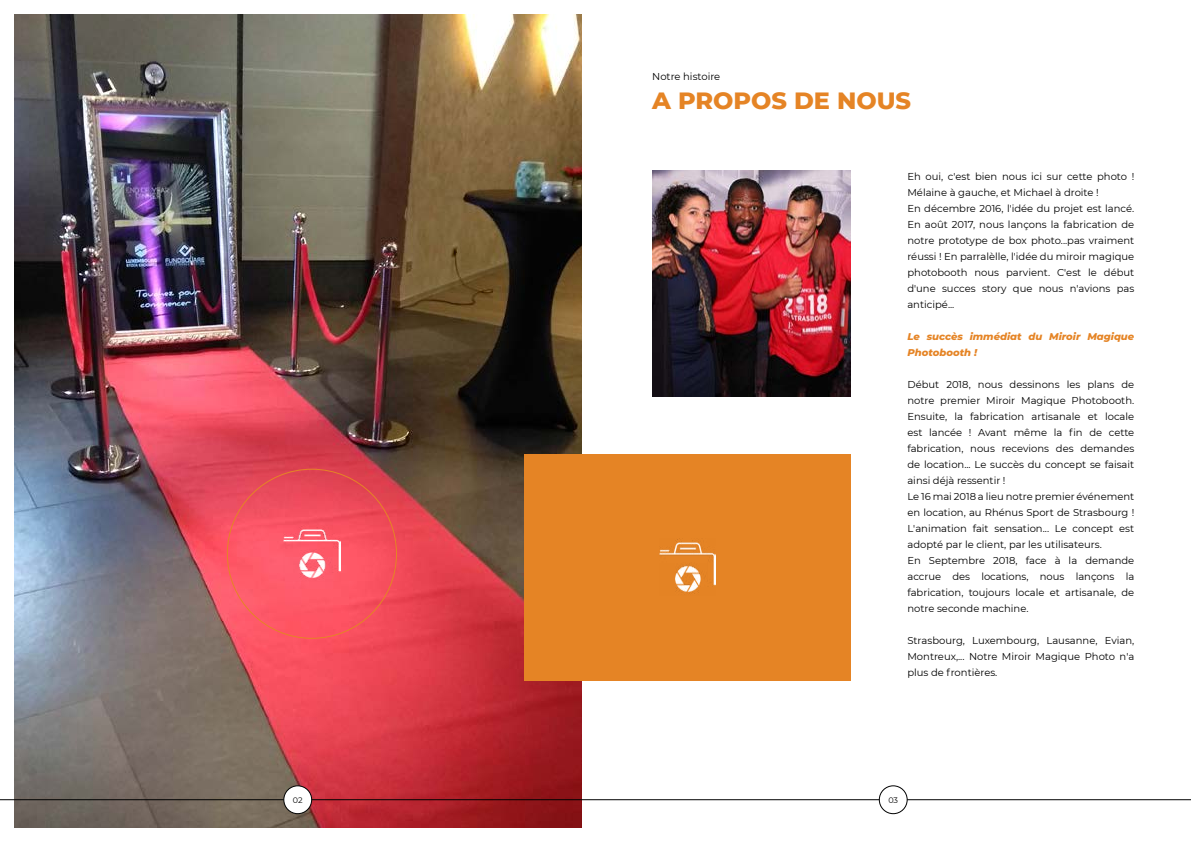
<style>
.page{position:relative;width:1191px;height:842px;background:#fff}
.page>*{position:absolute;margin:0;border:0;box-sizing:border-box;transform-origin:0 0}
.t1{font:800 24px "Montserrat";color:#e58425}
.t2{font:10px/16px "Montserrat";color:#000101}
.t3{font:italic 800 10px/16px "Montserrat";color:#e58425}
.t4{font:8px "Montserrat";color:#000101}
</style>
<div class="page">
<img style="left:652px;top:170px;width:198px;height:227px">
<img style="left:14px;top:14px;width:567px;height:814px">
<div style="left:524px;top:454px;width:326px;height:226px;background:#e58425"></div>
<img style="left:284px;top:525px;width:56px;height:57px">
<img style="left:659px;top:539px;width:57px;height:55px">
<hr style="left:0;top:799px;width:1191px;height:1px;background:#000101">
<div style="left:879px;top:786px;width:28px;height:28px;background:#fff;border-radius:50%"></div>
<div style="left:879px;top:785px;width:28px;height:29px;border:1px solid #000101;border-radius:50%"></div>
<div style="left:284px;top:786px;width:28px;height:28px;background:#fff;border-radius:50%"></div>
<div style="left:283px;top:785px;width:29px;height:29px;border:1px solid #000101;border-radius:50%"></div>
<p class="t2" style="left:652px;top:68px;width:70px">Notre histoire</p>
<h1 class="t1" style="left:652px;top:83px;width:260px">A PROPOS DE NOUS</h1>
<p class="t2" style="left:907px;top:168px;width:228px">Eh oui, c'est bien nous ici sur cette photo !<br>Mélaine à gauche, et Michael à droite !<br>En décembre 2016, l'idée du projet est lancé.<br>En août 2017, nous lançons la fabrication de notre prototype de box photo...pas vraiment réussi ! En parralèlle, l'idée du miroir magique photobooth nous parvient. C'est le début d'une succes story que nous n'avions pas anticipé...</p>
<p class="t3" style="left:907px;top:328px;width:228px">Le succès immédiat du Miroir Magique<br>Photobooth !</p>
<p class="t2" style="left:907px;top:376px;width:228px">Début 2018, nous dessinons les plans de notre premier Miroir Magique Photobooth.<br>Ensuite, la fabrication artisanale et locale est lancée ! Avant même la fin de cette fabrication, nous recevions des demandes de location... Le succès du concept se faisait ainsi déjà ressentir !<br>Le 16 mai 2018 a lieu notre premier événement en location, au Rhénus Sport de Strasbourg !<br>L'animation fait sensation... Le concept est adopté par le client, par les utilisateurs.<br>En Septembre 2018, face à la demande accrue des locations, nous lançons la fabrication, toujours locale et artisanale, de notre seconde machine.</p>
<p class="t2" style="left:907px;top:632px;width:228px;text-align:justify">Strasbourg, Luxembourg, Lausanne, Evian, Montreux,... Notre Miroir Magique Photo n'a plus de frontières.</p>
<p class="t4" style="left:293px;top:794px;width:11px">02</p>
<p class="t4" style="left:888px;top:794px;width:11px">03</p>
</div>
